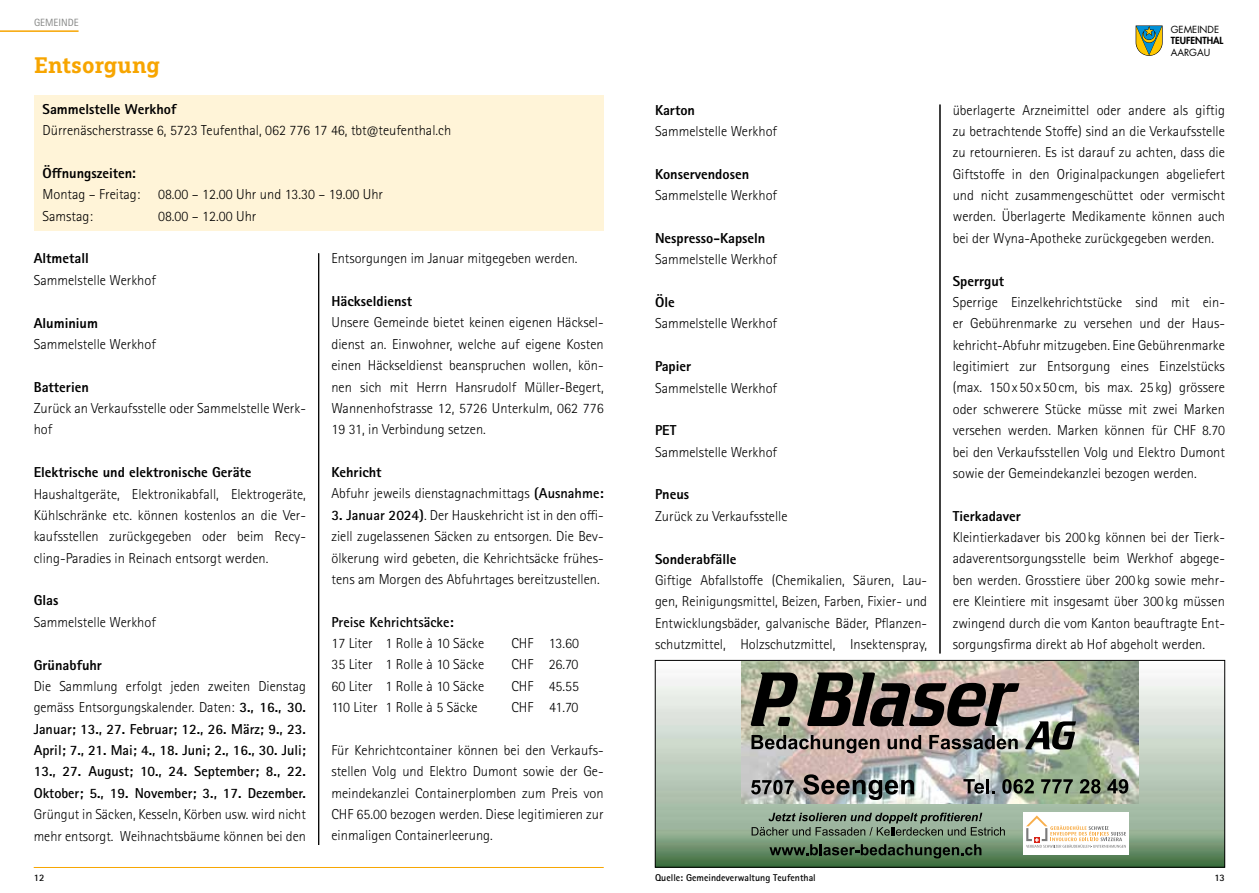
<style>
.page{position:relative;width:1259px;height:893px;background:#fff}
.page>*{position:absolute;margin:0;border:0;box-sizing:border-box;transform-origin:0 0}
.t1{font:700 22.5px "Marselis Slab Pro";color:#f7a500}
.t2{font:300 14.4px/21.3px "Rotis Sans Serif Std";color:#000;text-align:justify}
.t3{font:700 14.4px/21.3px "Rotis Sans Serif Std";color:#000;text-align:justify}
.t4{font:800 14.4px "Rotis Sans Serif Std";color:#000}
.t5{font:10.5px "Rotis Sans Serif Std";color:#868786}
.t6{font:700 9.9px "Rotis Sans Serif Std";color:#000}
.t7{font:9.6px "Futura Std";color:#000}
.t8{font:800 9.6px "Futura Std";color:#000}
.s1{font-weight:800}
.s2{font-family:"Frutiger LT Std";font-weight:700}
.s3{font-weight:300}
.s4{font-weight:700}
</style>
<div class="page">
<svg style="left:1135px;top:26px;width:27px;height:30px"></svg>
<hr style="left:318px;top:253px;width:1px;height:592px;background:#000">
<hr style="left:939px;top:105px;width:1px;height:548px;background:#000">
<hr style="left:0;top:30px;width:79px;height:2px;background:#f7a500">
<hr style="left:34px;top:867px;width:570px;height:1px;background:#f7a500">
<div style="left:34px;top:95px;width:570px;height:136px;background:#fff4d8"></div>
<img style="left:657px;top:662px;width:566px;height:203px">
<svg style="left:769px;top:844px;width:212px;height:14px;background:#445d44"></svg>
<svg style="left:751px;top:813px;width:254px;height:23px;background:#788b79"></svg>
<div style="left:1023px;top:812px;width:105px;height:42px;background:#fff"></div>
<svg style="left:1026px;top:815px;width:100px;height:33px"></svg>
<img style="left:741px;top:662px;width:397px;height:141px">
<svg style="left:751px;top:672px;width:46px;height:54px;background:#5b594f"></svg>
<svg style="left:807px;top:672px;width:212px;height:54px;background:#675d57"></svg>
<svg style="left:1025px;top:721px;width:51px;height:29px"></svg>
<svg style="left:751px;top:735px;width:128px;height:18px;background:#867c76"></svg>
<svg style="left:887px;top:735px;width:34px;height:14px"></svg>
<svg style="left:929px;top:735px;width:88px;height:14px"></svg>
<svg style="left:751px;top:780px;width:43px;height:14px"></svg>
<svg style="left:803px;top:774px;width:111px;height:26px;background:#7e7e7c"></svg>
<svg style="left:963px;top:779px;width:21px;height:15px"></svg>
<hr style="left:986px;top:779px;width:3px;height:14px;background:#000">
<svg style="left:1002px;top:779px;width:31px;height:15px"></svg>
<svg style="left:1041px;top:779px;width:31px;height:14px"></svg>
<svg style="left:1079px;top:779px;width:21px;height:15px"></svg>
<svg style="left:1107px;top:779px;width:21px;height:15px"></svg>
<div style="left:655px;top:660px;width:570px;height:207px;border:1px solid #000"></div>
<p class="t5" style="left:34px;top:16px;width:46px">GEMEINDE</p>
<h1 class="t1" style="left:34px;top:51px;width:128px">Entsorgung</h1>
<p class="t4" style="left:43px;top:100px;width:135px">Sammelstelle Werkhof</p>
<p class="t2" style="left:43px;top:120px;width:410px">Dürrenäscherstrasse 6, 5723 Teufenthal, 062 776 17 46, tbt@teufenthal.ch</p>
<p class="t2" style="left:43px;top:163px;width:342px;text-align:left"><span class="s1">Öffnungszeiten</span><span class="s2">:<br></span>Montag – Freitag: 08.00 – 12.00 Uhr und 13.30 – 19.00 Uhr<br>Samstag:</p>
<p class="t2" style="left:158px;top:206px;width:100px">08.00 – 12.00 Uhr</p>
<p class="t4" style="left:34px;top:249px;width:57px">Altmetall</p>
<p class="t2" style="left:34px;top:269px;width:124px">Sammelstelle Werkhof</p>
<p class="t4" style="left:34px;top:313px;width:66px">Aluminium</p>
<p class="t2" style="left:34px;top:334px;width:124px">Sammelstelle Werkhof</p>
<p class="t4" style="left:34px;top:378px;width:57px">Batterien</p>
<p class="t2" style="left:34px;top:398px;width:274px">Zurück an Verkaufsstelle oder Sammelstelle Werk&shy;hof</p>
<p class="t4" style="left:34px;top:463px;width:219px">Elektrische und elektronische Geräte</p>
<p class="t2" style="left:34px;top:483px;width:274px">Haushaltgeräte, Elektronikabfall, Elektrogeräte, Kühlschränke etc. können kostenlos an die Ver&shy;kaufsstellen zurückgegeben oder beim Recy&shy;cling-Paradies in Reinach entsorgt werden.</p>
<p class="t4" style="left:34px;top:591px;width:26px">Glas</p>
<p class="t2" style="left:34px;top:611px;width:124px">Sammelstelle Werkhof</p>
<p class="t4" style="left:34px;top:655px;width:70px">Grünabfuhr</p>
<p class="t3" style="left:34px;top:675px;width:274px"><span class="s3">Die Sammlung erfolgt jeden zweiten Dienstag gemäss Entsorgungskalender. Daten:</span> 3., 16., 30.<br>Januar; 13., 27. Februar; 12., 26. März; 9., 23.<br>April; 7., 21. Mai; 4., 18. Juni; 2., 16., 30. Juli; 13., 27. August; 10., 24. September; 8., 22.<br>Oktober; 5., 19. November; 3., 17. Dezember.</p>
<p class="t2" style="left:34px;top:804px;width:274px">Grüngut in Säcken, Kesseln, Körben usw. wird nicht mehr entsorgt. Weihnachtsbäume können bei den</p>
<p class="t6" style="left:34px;top:871px;width:12px">12</p>
<p class="t2" style="left:331px;top:248px;width:248px">Entsorgungen im Januar mitgegeben werden.</p>
<p class="t4" style="left:331px;top:292px;width:82px">Häckseldienst</p>
<p class="t2" style="left:331px;top:312px;width:274px">Unsere Gemeinde bietet keinen eigenen Häcksel&shy;dienst an. Einwohner, welche auf eigene Kosten einen Häckseldienst beanspruchen wollen, kön&shy;nen sich mit Herrn Hansrudolf Müller-Begert, Wannenhof strasse 12, 5726 Unterkulm, 062 776<br>19 31, in Verbindung setzen.</p>
<p class="t2" style="left:331px;top:462px;width:274px"><span class="s1">Kehricht<br></span>Abfuhr jeweils dienstagnachmittags <span class="s4">(Ausnahme:</span></p>
<p class="t2" style="left:331px;top:504px;width:274px"><span class="s4">3. Januar 2024)</span>. Der Hauskehricht ist in den offi&shy;ziell zugelassenen Säcken zu entsorgen. Die Bev&shy;ölkerung wird gebeten, die Kehrichtsäcke frühes&shy;tens am Morgen des Abfuhrtages bereitzustellen.</p>
<p class="t3" style="left:331px;top:611px;width:124px">Preise Kehrichtsäcke:</p>
<p class="t2" style="left:331px;top:633px;width:154px">17 Liter 1 Rolle à 10 Säcke</p>
<p class="t2" style="left:511px;top:633px;width:69px">CHF 13.60</p>
<p class="t2" style="left:331px;top:654px;width:154px">35 Liter 1 Rolle à 10 Säcke</p>
<p class="t2" style="left:511px;top:654px;width:68px">CHF 26.70</p>
<p class="t2" style="left:331px;top:675px;width:154px">60 Liter 1 Rolle à 10 Säcke</p>
<p class="t2" style="left:511px;top:675px;width:69px">CHF 45.55</p>
<p class="t2" style="left:331px;top:697px;width:148px">110 Liter 1 Rolle à 5 Säcke</p>
<p class="t2" style="left:511px;top:697px;width:68px">CHF 41.70</p>
<p class="t2" style="left:331px;top:740px;width:274px">Für Kehrichtcontainer können bei den Verkaufs&shy;stellen Volg und Elektro Dumont sowie der Ge&shy;meindekanzlei Containerplomben zum Preis von CHF 65.00 bezogen werden. Diese legitimieren zur einmaligen Containerleerung.</p>
<p class="t4" style="left:655px;top:101px;width:41px">Karton</p>
<p class="t2" style="left:655px;top:121px;width:124px">Sammelstelle Werkhof</p>
<p class="t4" style="left:655px;top:165px;width:96px">Konservendosen</p>
<p class="t2" style="left:655px;top:185px;width:124px">Sammelstelle Werkhof</p>
<p class="t4" style="left:655px;top:229px;width:112px">Nespresso-Kapseln</p>
<p class="t2" style="left:655px;top:249px;width:124px">Sammelstelle Werkhof</p>
<p class="t4" style="left:655px;top:293px;width:21px">Öle</p>
<p class="t2" style="left:655px;top:313px;width:124px">Sammelstelle Werkhof</p>
<p class="t4" style="left:655px;top:357px;width:38px">Papier</p>
<p class="t2" style="left:655px;top:377px;width:124px">Sammelstelle Werkhof</p>
<p class="t4" style="left:655px;top:421px;width:23px">PET</p>
<p class="t2" style="left:655px;top:441px;width:124px">Sammelstelle Werkhof</p>
<p class="t4" style="left:655px;top:485px;width:36px">Pneus</p>
<p class="t2" style="left:655px;top:505px;width:134px">Zurück zu Verkaufsstelle</p>
<p class="t4" style="left:655px;top:549px;width:83px">Sonderabfälle</p>
<p class="t2" style="left:655px;top:570px;width:274px">Giftige Abfallstoffe (Chemikalien, Säuren, Lau&shy;gen, Reinigungsmittel, Beizen, Farben, Fixier- und Entwicklungsbäder, galvanische Bäder, Pflanzen&shy;schutzmittel, Holzschutzmittel, Insektenspray,</p>
<p class="t7" style="left:1170px;top:23px;width:50px">GEMEINDE</p>
<p class="t8" style="left:1170px;top:34px;width:54px">TEUFENTHAL</p>
<p class="t7" style="left:1170px;top:46px;width:41px">AARGAU</p>
<p class="t2" style="left:952px;top:99px;width:274px">überlagerte Arzneimittel oder andere als giftig zu betrachtende Stoffe) sind an die Verkaufsstelle zu retournieren. Es ist darauf zu achten, dass die Giftstoffe in den Originalpackungen abgeliefert und nicht zusammengeschüttet oder vermischt werden. Überlagerte Medikamente können auch bei der Wyna-Apotheke zurückgegeben werden.</p>
<p class="t4" style="left:952px;top:271px;width:53px">Sperrgut</p>
<p class="t2" style="left:952px;top:292px;width:274px">Sperrige Einzelkehrichtstücke sind mit ein&shy;er Gebührenmarke zu versehen und der Haus&shy;kehricht- Abfuhr mitzugeben. Eine Gebührenmarke legitimiert zur Entsorgung eines Einzelstücks (max. 150 x 50 x 50 cm, bis max. 25 kg) grössere oder schwerere Stücke müsse mit zwei Marken versehen werden. Marken können für CHF 8.70 bei den Verkaufsstellen Volg und Elektro Dumont sowie der Gemeindekanzlei bezogen werden.</p>
<p class="t4" style="left:952px;top:507px;width:70px">Tierkadaver</p>
<p class="t2" style="left:952px;top:527px;width:274px">Kleintierkadaver bis 200 kg können bei der Tierk&shy;adaverentsorgungsstelle beim Werkhof abgege&shy;ben werden. Grosstiere über 200 kg sowie mehr&shy;ere Kleintiere mit insgesamt über 300 kg müssen zwingend durch die vom Kanton beauftragte Ent&shy;sorgungsfirma direkt ab Hof abgeholt werden.</p>
<p class="t6" style="left:655px;top:871px;width:162px">Quelle: Gemeindeverwaltung Teufenthal</p>
<p class="t6" style="left:1214px;top:871px;width:12px">13</p>
</div>
